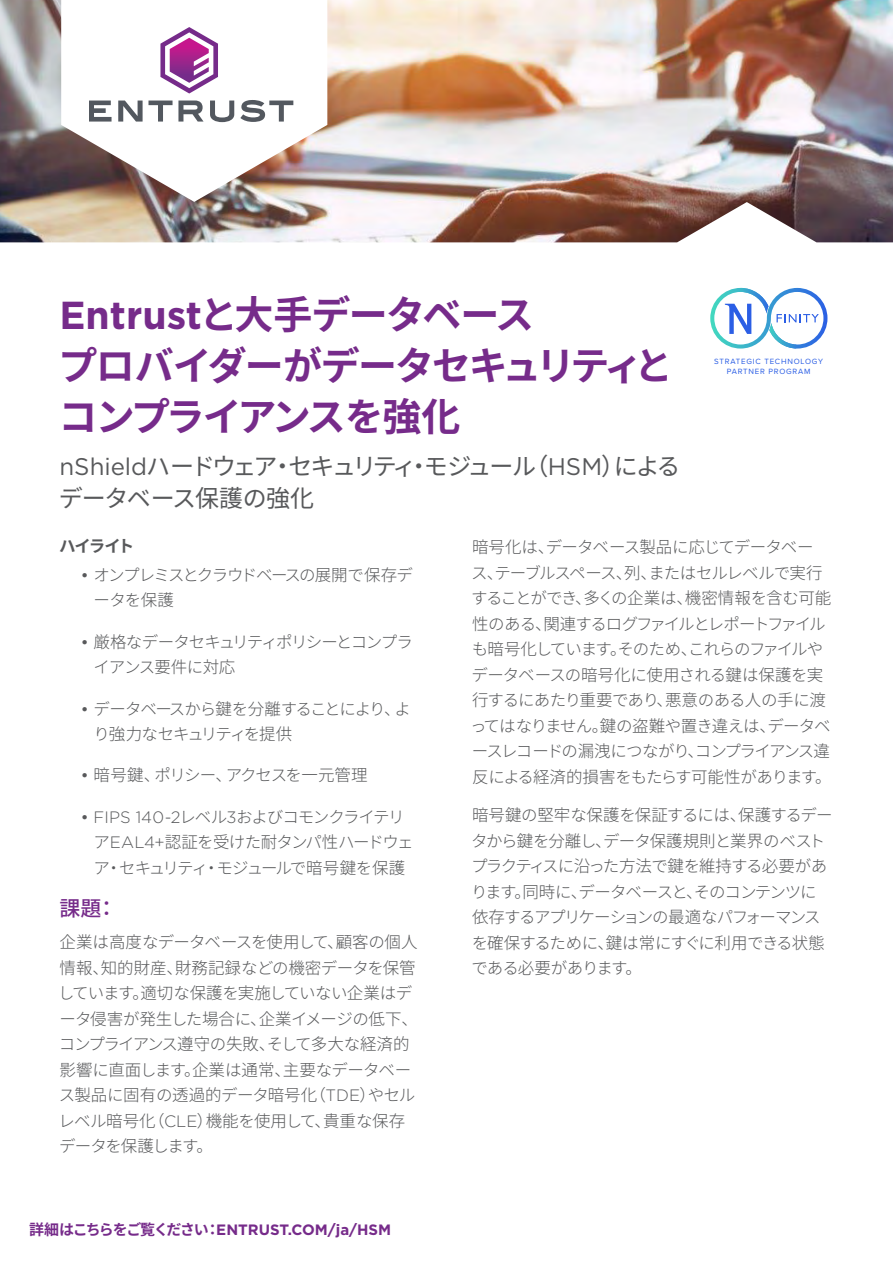
<style>
.page{position:relative;width:893px;height:1263px;background:#fff}
.page>*{position:absolute;margin:0;border:0;box-sizing:border-box;transform-origin:0 0}
._1_Title{font:700 39px/51px "Noto Sans CJ Kjp";letter-spacing:-.055em;color:#762b8a}
._2_Sub_Title{font:24px/31.5px "Noto Sans CJ Kjp";letter-spacing:-.08em;color:#58595b}
._3_Header{font:500 21px "Noto Sans CJ Kjp";color:#762b8a}
._4_Body_Text{font:300 16.5px/25.5px "Noto Sans CJ Kjp";letter-spacing:-.055em;color:#58595b}
._4_Body_Text-2{font:300 16.5px/25.5px "Noto Sans CJ Kjp";letter-spacing:-.02em;color:#58595b}
._4_Body_Text-3{font:300 16.5px/25.5px "Noto Sans CJ Kjp";letter-spacing:-.075em;color:#58595b}
._3_Eyebrow{font:700 16.5px "Noto Sans CJ Kjp";letter-spacing:-.1em;color:#58595b}
.t1{font:700 15px "Gotham";color:#762b8a}
.t2{font:7.8px/10.1px "Proxima Nova";letter-spacing:.1em;color:#2b5ee5;text-align:center}
.s1{font-family:"Gotham"}
.s2{font-family:"Gotham";font-weight:400}
.s3{font-family:"Noto Sans CJ Kjp"}
</style>
<div class="page">
<img style="left:0;top:0;width:893px;height:242px">
<svg style="left:710px;top:288px;width:117px;height:61px"></svg>
<p class="_1_Title" style="left:58px;top:290px;width:617px"><span class="s1">Entrust</span>と大手データベース<br>プロバイダーがデータセキュリティとコンプライアンスを強化</p>
<p class="_2_Sub_Title" style="left:59px;top:451px;width:623px"><span class="s1">nShield</span>ハードウェア・セキュリティ・モジュール（<span class="s1">HSM</span>）によるデータベース保護の強化</p>
<p class="_3_Eyebrow" style="left:59px;top:537px;width:77px">ハイライト</p>
<p class="_4_Body_Text-3" style="left:94px;top:562px;width:321px;text-indent:-13px"><span class="s2">•</span> オンプレミスとクラウドベースの展開で保存データを保護</p>
<p class="_4_Body_Text" style="left:94px;top:629px;width:321px;text-indent:-13px"><span class="s2">•</span> 厳格なデータセキュリティポリシーとコンプライアンス要件に対応</p>
<p class="_4_Body_Text" style="left:94px;top:696px;width:319px;text-indent:-13px"><span class="s2">•</span> データベースから鍵を分離することにより、より強力なセキュリティを提供</p>
<p class="_4_Body_Text" style="left:81px;top:763px;width:288px"><span class="s2">•</span> 暗号鍵、ポリシー、アクセスを一元管理</p>
<p class="_4_Body_Text" style="left:94px;top:804px;width:322px;text-indent:-13px"><span class="s2">•</span> <span class="s1">FIPS 140-2</span>レベル<span class="s1">3</span>およびコモンクライテリア<span class="s1">EAL4+</span>認証を受けた耐タンパ性ハードウェア・セキュリティ・モジュールで暗号鍵を保護</p>
<p class="_3_Header" style="left:60px;top:897px;width:59px">課題：</p>
<p class="_4_Body_Text-2" style="left:58px;top:930px;width:361px">企業は高度なデータベースを使用して、顧客の個人情報、知的財産、財務記録などの機密データを保管しています。適切な保護を実施していない企業はデータ侵害が発生した場合に、企業イメージの低下、コンプライアンス遵守の失敗、そして多大な経済的影響に直面します。企業は通常、主要なデータベース製品に固有の透過的データ暗号化（<span class="s1">TDE</span>）やセルレベル暗号化（<span class="s1">CLE</span>）機能を使用して、貴重な保存データを保護します。</p>
<p class="t2" style="left:714px;top:356px;width:110px">STRATEGIC TECHNOLOGY<br>PARTNER PROGRAM</p>
<p class="_4_Body_Text" style="left:470px;top:535px;width:363px">暗号化は、データベース製品に応じてデータベース、テーブルスペース、列、またはセルレベルで実行することができ、多くの企業は、機密情報を含む可能性のある、関連するログファイルとレポートファイルも暗号化しています。そのため、これらのファイルやデータベースの暗号化に使用される鍵は保護を実行するにあたり重要であり、悪意のある人の手に渡ってはなりません。鍵の盗難や置き違えは、データベースレコードの漏洩につながり、コンプライアンス違反による経済的損害をもたらす可能性があります。</p>
<p class="_4_Body_Text" style="left:471px;top:803px;width:363px">暗号鍵の堅牢な保護を保証するには、保護するデータから鍵を分離し、データ保護規則と業界のベストプラクティスに沿った方法で鍵を維持する必要があります。同時に、データベースと、そのコンテンツに依存するアプリケーションの最適なパフォーマンスを確保するために、鍵は常にすぐに利用できる状態である必要があります。</p>
<p class="t1" style="left:29px;top:1219px;width:364px"><span class="s3">詳細はこちらをご覧ください：</span>ENTRUST.COM/ja/HSM</p>
</div>
